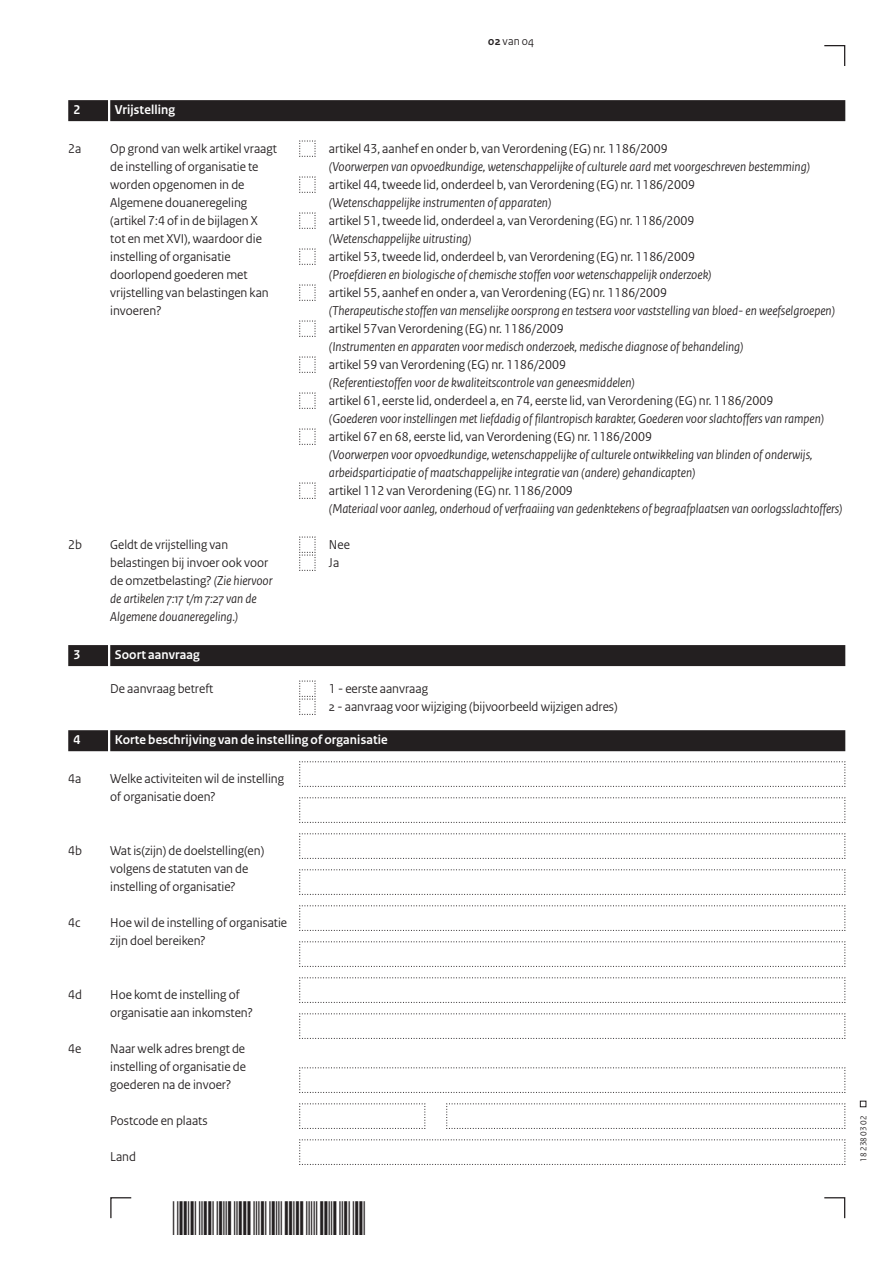
<style>
.page{position:relative;width:893px;height:1263px;background:#fff}
.page>*{position:absolute;margin:0;border:0;box-sizing:border-box;transform-origin:0 0}
.t1{font:13.5px/18px "Rijksoverheid Sans Heading";color:#231f20}
.t2{font:italic 13.5px/18px "Rijksoverheid Sans Heading";color:#231f20}
.t3{font:700 13.5px "Rijksoverheid Sans Heading";letter-spacing:.01em;color:#fff}
.t4{font:12px "Rijksoverheid Sans Heading";color:#231f20}
.t5{font:9px "Rijksoverheid Sans Heading";color:#231f20}
.s1{font-weight:700}
.s2{font-style:italic}
</style>
<div class="page">
<svg style="left:824px;top:1197px;width:22px;height:22px"></svg>
<svg style="left:110px;top:1197px;width:22px;height:22px"></svg>
<svg style="left:824px;top:45px;width:22px;height:21px"></svg>
<svg style="left:860px;top:1101px;width:6px;height:6px"></svg>
<div style="left:110px;top:100px;width:735px;height:21px;background:#231f20"></div>
<div style="left:68px;top:100px;width:40px;height:21px;background:#231f20"></div>
<div style="left:110px;top:645px;width:735px;height:21px;background:#231f20"></div>
<div style="left:68px;top:645px;width:40px;height:21px;background:#231f20"></div>
<div style="left:110px;top:730px;width:735px;height:21px;background:#231f20"></div>
<div style="left:68px;top:730px;width:40px;height:21px;background:#231f20"></div>
<svg style="left:299px;top:140px;width:17px;height:17px"></svg>
<svg style="left:299px;top:176px;width:17px;height:17px"></svg>
<svg style="left:299px;top:212px;width:17px;height:17px"></svg>
<svg style="left:299px;top:248px;width:17px;height:17px"></svg>
<svg style="left:299px;top:284px;width:17px;height:17px"></svg>
<svg style="left:299px;top:320px;width:17px;height:17px"></svg>
<svg style="left:299px;top:356px;width:17px;height:17px"></svg>
<svg style="left:299px;top:392px;width:17px;height:17px"></svg>
<svg style="left:299px;top:428px;width:17px;height:17px"></svg>
<svg style="left:299px;top:482px;width:17px;height:17px"></svg>
<svg style="left:299px;top:536px;width:17px;height:35px"></svg>
<svg style="left:299px;top:680px;width:17px;height:35px"></svg>
<svg style="left:299px;top:761px;width:547px;height:26px"></svg>
<svg style="left:299px;top:797px;width:547px;height:26px"></svg>
<svg style="left:299px;top:833px;width:547px;height:26px"></svg>
<svg style="left:299px;top:869px;width:547px;height:26px"></svg>
<svg style="left:299px;top:905px;width:547px;height:26px"></svg>
<svg style="left:299px;top:941px;width:547px;height:26px"></svg>
<svg style="left:299px;top:977px;width:547px;height:26px"></svg>
<svg style="left:299px;top:1013px;width:547px;height:26px"></svg>
<svg style="left:299px;top:1067px;width:547px;height:26px"></svg>
<svg style="left:299px;top:1103px;width:127px;height:26px"></svg>
<svg style="left:446px;top:1103px;width:400px;height:26px"></svg>
<svg style="left:299px;top:1139px;width:547px;height:26px"></svg>
<p class="t4" style="left:488px;top:34px;width:47px"><span class="s1">02</span> van 04</p>
<p class="t3" style="left:74px;top:102px;width:8px">2</p>
<p class="t3" style="left:115px;top:102px;width:62px">Vrijstelling</p>
<p class="t1" style="left:68px;top:140px;width:15px">2a</p>
<p class="t1" style="left:110px;top:140px;width:168px">Op grond van welk artikel vraagt de instelling of organisatie te worden opgenomen in de<br>Algemene douaneregeling (artikel 7:4 of in de bijlagen X<br>tot en met XVI), waardoor die instelling of organisatie doorlopend goederen met vrijstelling van belastingen kan invoeren?</p>
<p class="t1" style="left:329px;top:140px;width:340px">artikel 43, aanhef en onder b, van Verordening (EG) nr. 1186/2009</p>
<p class="t2" style="left:329px;top:158px;width:483px">(Voorwerpen van opvoedkundige, wetenschappelijke of culturele aard met voorgeschreven bestemming)</p>
<p class="t1" style="left:329px;top:176px;width:367px">artikel 44, tweede lid, onderdeel b, van Verordening (EG) nr. 1186/2009</p>
<p class="t2" style="left:329px;top:194px;width:224px">(Wetenschappelijke instrumenten of apparaten)</p>
<p class="t1" style="left:329px;top:212px;width:367px">artikel 51, tweede lid, onderdeel a, van Verordening (EG) nr. 1186/2009</p>
<p class="t2" style="left:329px;top:230px;width:144px">(Wetenschappelijke uitrusting)</p>
<p class="t1" style="left:329px;top:248px;width:367px">artikel 53, tweede lid, onderdeel b, van Verordening (EG) nr. 1186/2009</p>
<p class="t2" style="left:329px;top:266px;width:384px">(Proefdieren en biologische of chemische stoffen voor wetenschappelijk onderzoek)</p>
<p class="t1" style="left:329px;top:284px;width:340px">artikel 55, aanhef en onder a, van Verordening (EG) nr. 1186/2009</p>
<p class="t2" style="left:329px;top:302px;width:508px">(Therapeutische stoffen van menselijke oorsprong en testsera voor vaststelling van bloed- en weefselgroepen)</p>
<p class="t1" style="left:329px;top:320px;width:236px">artikel 57van Verordening (EG) nr. 1186/2009</p>
<p class="t2" style="left:329px;top:338px;width:416px">(Instrumenten en apparaten voor medisch onderzoek, medische diagnose of behandeling)</p>
<p class="t1" style="left:329px;top:356px;width:238px">artikel 59 van Verordening (EG) nr. 1186/2009</p>
<p class="t2" style="left:329px;top:374px;width:308px">(Referentiestoffen voor de kwaliteitscontrole van geneesmiddelen)</p>
<p class="t1" style="left:329px;top:392px;width:446px">artikel 61, eerste lid, onderdeel a, en 74, eerste lid, van Verordening (EG) nr. 1186/2009</p>
<p class="t2" style="left:329px;top:410px;width:497px">(Goederen voor instellingen met liefdadig of filantropisch karakter, Goederen voor slachtoffers van rampen)</p>
<p class="t1" style="left:329px;top:428px;width:324px">artikel 67 en 68, eerste lid, van Verordening (EG) nr. 1186/2009</p>
<p class="t2" style="left:329px;top:446px;width:485px">(Voorwerpen voor opvoedkundige, wetenschappelijke of culturele ontwikkeling van blinden of onderwijs, arbeidsparticipatie of maatschappelijke integratie van (andere) gehandicapten)</p>
<p class="t1" style="left:329px;top:482px;width:245px">artikel 112 van Verordening (EG) nr. 1186/2009</p>
<p class="t2" style="left:329px;top:500px;width:515px">(Materiaal voor aanleg, onderhoud of verfraaiing van gedenktekens of begraafplaatsen van oorlogsslachtoffers)</p>
<p class="t1" style="left:68px;top:536px;width:15px">2b</p>
<p class="t1" style="left:110px;top:536px;width:164px">Geldt de vrijstelling van belastingen bij invoer ook voor de omzetbelasting? <span class="s2">(Zie hiervoor de artikelen 7:17 t/m 7:27 van de<br>Algemene douaneregeling.)</span></p>
<p class="t1" style="left:329px;top:536px;width:22px">Nee<br>Ja</p>
<p class="t3" style="left:74px;top:647px;width:8px">3</p>
<p class="t3" style="left:115px;top:647px;width:87px">Soort aanvraag</p>
<p class="t1" style="left:110px;top:680px;width:105px">De aanvraag betreft</p>
<p class="t1" style="left:329px;top:680px;width:290px">1 - eerste aanvraag<br>2 - aanvraag voor wijziging (bijvoorbeeld wijzigen adres)</p>
<p class="t3" style="left:74px;top:732px;width:8px">4</p>
<p class="t3" style="left:115px;top:732px;width:275px">Korte beschrijving van de instelling of organisatie</p>
<p class="t1" style="left:68px;top:770px;width:15px">4a</p>
<p class="t1" style="left:110px;top:770px;width:175px">Welke activiteiten wil de instelling of organisatie doen?</p>
<p class="t1" style="left:68px;top:842px;width:15px">4b</p>
<p class="t1" style="left:110px;top:842px;width:156px">Wat is(zijn) de doelstelling(en) volgens de statuten van de instelling of organisatie?</p>
<p class="t1" style="left:68px;top:914px;width:14px">4c</p>
<p class="t1" style="left:110px;top:914px;width:178px">Hoe wil de instelling of organisatie zijn doel bereiken?</p>
<p class="t1" style="left:68px;top:986px;width:15px">4d</p>
<p class="t1" style="left:110px;top:986px;width:144px">Hoe komt de instelling of organisatie aan inkomsten?</p>
<p class="t1" style="left:68px;top:1040px;width:15px">4e</p>
<p class="t1" style="left:110px;top:1040px;width:137px;text-align:justify">Naar welk adres brengt de instelling of organisatie de goederen na de invoer?</p>
<p class="t1" style="left:110px;top:1112px;width:99px">Postcode en plaats</p>
<p class="t1" style="left:110px;top:1148px;width:27px">Land</p>
<p class="t5" style="left:858px;top:1161px;width:47px;rotate:-90deg">18 238 03 02</p>
</div>
